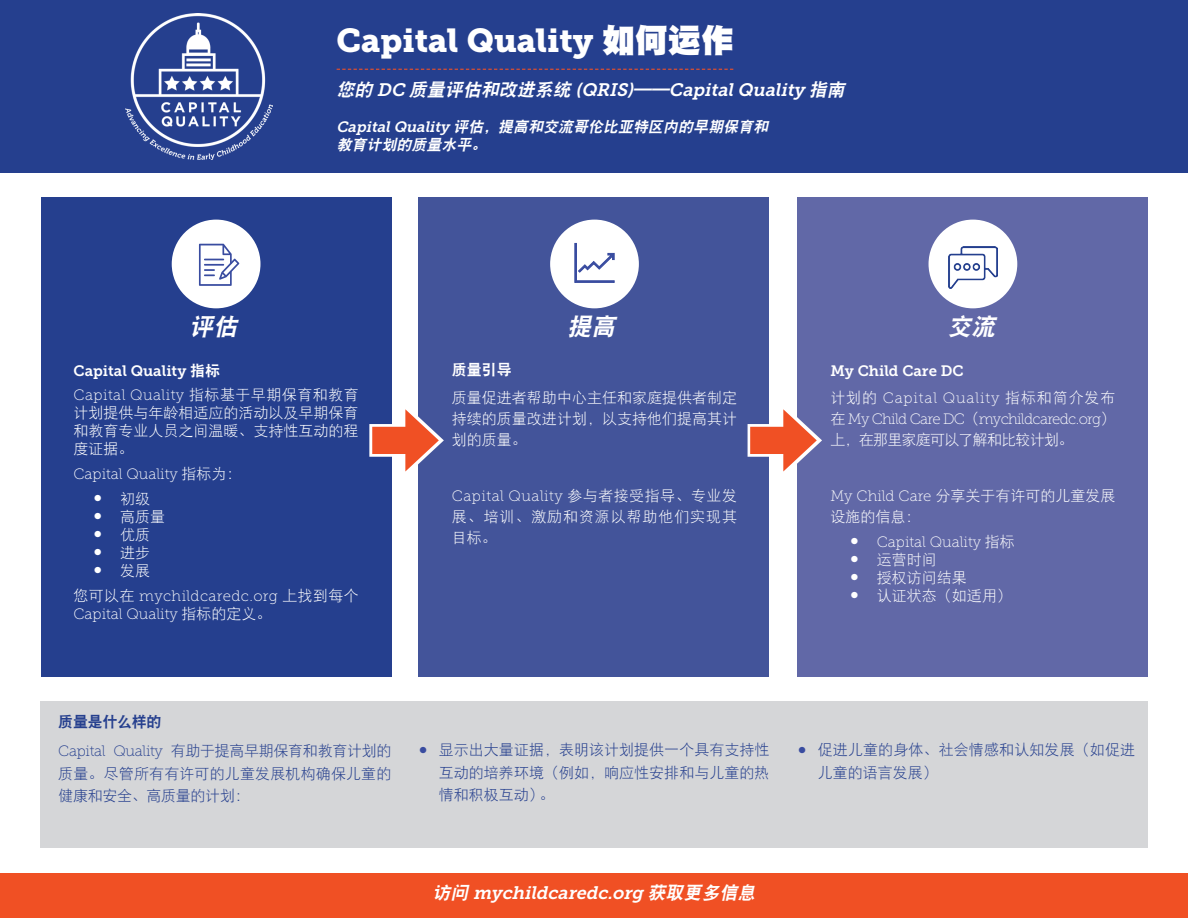
<style>
.page{position:relative;width:1188px;height:918px;background:#fff}
.page>*{position:absolute;margin:0;border:0;box-sizing:border-box;transform-origin:0 0}
.t1{font:33px "Museo Slab 900";color:#fff}
.t2{font:italic 24px "DFP Hei W9";color:#fff}
.t3{font:italic 18px "Museo Slab 700";color:#fff}
.t4{font:15px/21px "DFP Hei W3";color:#fff;text-align:justify}
.t5{font:15px/22.5px "DFP Hei W3";color:#253f8e;text-align:justify}
.t6{font:15px/21px "Museo Slab 100";color:#fff;text-align:justify}
.t7{font:15px/18px "Museo Slab 100";letter-spacing:.025em;color:#fff}
.t8{font:italic 15px "DFP Hei W9";color:#fff}
.t9{font:15px "Museo Slab 700";color:#fff}
.t10{font:15px "DFP Hei W9";letter-spacing:-.02em;color:#253f8e}
.t11{font:15px "DFP Hei W9";color:#fff}
.s1{font-family:"DFP Hei W12"}
.s2{font-family:"DFP Hei W9"}
.s3{font-family:"Museo Slab 700"}
.s4{font-family:"Museo Slab 100"}
.s5{font-family:"DFP Hei W3"}
.s6{font-family:"Museo Slab 100";font-size:24px}
.s7{font-size:24px}
.s8{font-family:"Museo Slab 100";font-size:24px;color:#394ca0}
</style>
<div class="page">
<div style="left:41px;top:702px;width:1107px;height:146px;background:#d5d6d8"></div>
<div style="left:0;top:0;width:1188px;height:173px;background:#253f8e"></div>
<svg style="left:337px;top:69px;width:396px;height:1px"></svg>
<img style="left:125px;top:13px;width:147px;height:147px">
<div style="left:41px;top:197px;width:351px;height:480px;background:#253f8e"></div>
<div style="left:419px;top:197px;width:350px;height:480px;background:#43549a"></div>
<div style="left:798px;top:197px;width:350px;height:480px;background:#6168a7"></div>
<svg style="left:369px;top:424px;width:36px;height:33px"></svg>
<svg style="left:748px;top:424px;width:35px;height:33px"></svg>
<div style="left:0;top:874px;width:1188px;height:44px;background:#f05024"></div>
<div style="left:172px;top:220px;width:88px;height:88px;background:#fff;border-radius:50%"></div>
<svg style="left:199px;top:244px;width:40px;height:42px"></svg>
<div style="left:550px;top:220px;width:89px;height:88px;background:#fff;border-radius:50%"></div>
<svg style="left:574px;top:243px;width:41px;height:40px"></svg>
<div style="left:929px;top:220px;width:88px;height:88px;background:#fff;border-radius:50%"></div>
<img style="left:948px;top:247px;width:50px;height:41px">
<div style="left:372px;top:427px;width:46px;height:27px;background:#f05024"></div>
<svg style="left:405px;top:405px;width:39px;height:71px"></svg>
<div style="left:750px;top:427px;width:46px;height:27px;background:#f05024"></div>
<svg style="left:783px;top:405px;width:39px;height:71px"></svg>
<p class="t1" style="left:336px;top:21px;width:399px">Capital Quality <span class="s1">如何运作</span></p>
<p class="t3" style="left:336px;top:80px;width:514px"><span class="s2">您的</span> DC <span class="s2">质量评估和改进系统</span> (QRIS)<span class="s2">——</span>CapitalQuality <span class="s2">指南</span></p>
<p class="t8" style="left:336px;top:119px;width:436px"><span class="s3">CapitalQuality</span> 评估，提高和交流哥伦比亚特区内的早期保育和</p>
<p class="t8" style="left:336px;top:137px;width:155px">教育计划的质量水平。</p>
<p class="t2" style="left:189px;top:314px;width:55px">评估</p>
<p class="t2" style="left:567px;top:314px;width:55px">提高</p>
<p class="t2" style="left:947px;top:314px;width:55px">交流</p>
<p class="t9" style="left:74px;top:362px;width:148px">Capital Quality <span class="s2">指标</span></p>
<p class="t4" style="left:74px;top:386px;width:287px;line-height:18px"><span class="s4">Capital Quality</span> 指标基于早期保育和教育计划提供与年龄相适应的活动以及早期保育和教育专业人员之间温暖、支持性互动的程度证据。</p>
<p class="t6" style="left:74px;top:464px;width:170px">Capital Quality <span class="s5">指标为：</span></p>
<p class="t4" style="left:93px;top:488px;width:58px"><span class="s6">•</span> 初级</p>
<p class="t4" style="left:93px;top:506px;width:73px"><span class="s6">•</span> 高质量</p>
<p class="t4" style="left:93px;top:524px;width:58px"><span class="s6">•</span> 优质</p>
<p class="t4" style="left:93px;top:542px;width:58px"><span class="s6">•</span> 进步</p>
<p class="t4" style="left:93px;top:560px;width:58px"><span class="s6">•</span> 发展</p>
<p class="t7" style="left:74px;top:587px;width:287px"><span class="s5">您可以在</span> mychildcaredc.org <span class="s5">上找到每个<br></span>Capital Quality <span class="s5">指标的定义。</span></p>
<p class="t11" style="left:452px;top:363px;width:61px">质量引导</p>
<p class="t4" style="left:452px;top:387px;width:287px">质量促进者帮助中心主任和家庭提供者制定持续的质量改进计划，以支持他们提高其计划的质量。</p>
<p class="t9" style="left:830px;top:362px;width:135px">My Child Care DC</p>
<p class="t6" style="left:830px;top:388px;width:287px"><span class="s5">计划的</span> Capital Quality <span class="s5">指标和简介发布在</span> My Child Care DC<span class="s5">（</span>mychildcaredc.org<span class="s5">）上，在那里家庭可以了解和比较计划。</span></p>
<p class="t4" style="left:452px;top:485px;width:287px"><span class="s4">Capital Quality</span> 参与者接受指导、专业发展、培训、激励和资源以帮助他们实现其目标。</p>
<p class="t4" style="left:830px;top:485px;width:287px"><span class="s4">My Child Care</span> 分享关于有许可的儿童发展设施的信息：</p>
<p class="t6" style="left:850px;top:531px;width:167px"><span class="s7">•</span> Capital Quality <span class="s5">指标</span></p>
<p class="t4" style="left:850px;top:549px;width:88px"><span class="s6">•</span> 运营时间</p>
<p class="t4" style="left:850px;top:567px;width:118px"><span class="s6">•</span> 授权访问结果</p>
<p class="t4" style="left:850px;top:585px;width:163px"><span class="s6">•</span> 认证状态（如适用）</p>
<p class="t10" style="left:58px;top:714px;width:105px">质量是什么样的</p>
<p class="t5" style="left:58px;top:740px;width:335px"><span class="s4">Capital Quality</span> 有助于提高早期保育和教育计划的质量。尽管所有有许可的儿童发展机构确保儿童的健康和安全、高质量的计划：</p>
<p class="t5" style="left:439px;top:738px;width:332px;text-indent:-20px"><span class="s8">•</span> 显示出大量证据，表明该计划提供一个具有支持性互动的培养环境（例如，响应性安排和与儿童的热情和积极互动）。</p>
<p class="t5" style="left:818px;top:738px;width:319px;text-indent:-20px"><span class="s8">•</span> 促进儿童的身体、社会情感和认知发展（如促进儿童的语言发展）</p>
<p class="t3" style="left:433px;top:882px;width:328px"><span class="s2">访问</span> mychildcaredc.org <span class="s2">获取更多信息</span></p>
</div>
